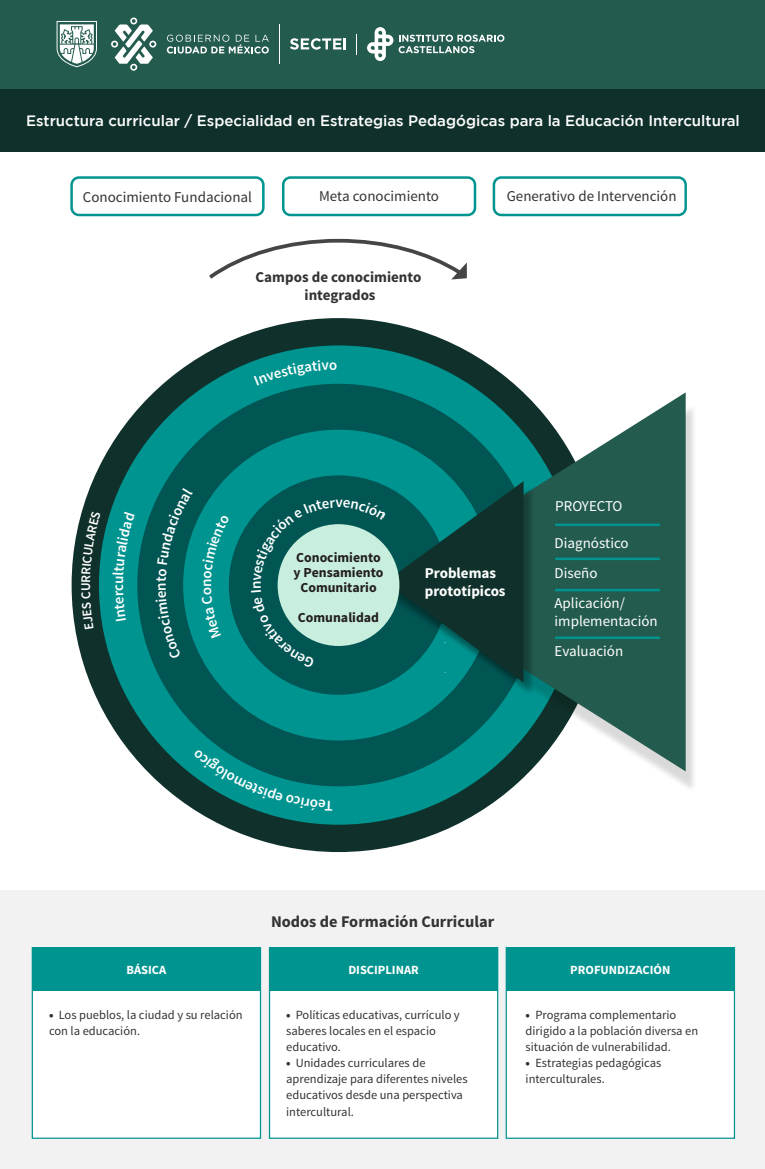
<style>
.page{position:relative;width:765px;height:1169px;background:#fff}
.page>*{position:absolute;margin:0;border:0;box-sizing:border-box;transform-origin:0 0}
.t1{font:700 16.25px "Source Sans Pro";color:#333}
.t2{font:500 15px "Gotham";color:#fff}
.t3{font:15px "Source Sans Pro";color:#333}
.t4{font:15px/30px "Source Sans Pro";color:#fff}
.t5{font:700 15px/17.5px "Source Sans Pro";color:#333;text-align:center}
.t6{font:700 15px/17.5px "Source Sans Pro";color:#fff}
.t7{font:600 15px "Source Sans Pro";color:#fff}
.t8{font:700 13.75px/15px "Source Sans Pro";color:#221e1f;text-align:center}
.t9{font:600 13.25px "Source Sans Pro";color:#fff}
.t10{font:12.5px/16.1px "Source Sans Pro";color:#333}
.t11{font:700 12.5px "Source Sans Pro";color:#fff}
.s1{font-weight:900}
</style>
<div class="page">
<div style="left:0;top:890px;width:765px;height:279px;background:#f2f2f2"></div>
<div style="left:0;top:88px;width:765px;height:63px;background:#10312b"></div>
<div style="left:0;top:0;width:765px;height:88px;background:#235b4e"></div>
<svg style="left:111px;top:18px;width:45px;height:53px"></svg>
<svg style="left:57px;top:21px;width:40px;height:46px"></svg>
<svg style="left:167px;top:35px;width:102px;height:19px"></svg>
<hr style="left:279px;top:24px;width:1px;height:40px;background:#fff">
<svg style="left:356px;top:34px;width:1px;height:21px"></svg>
<svg style="left:399px;top:35px;width:105px;height:18px"></svg>
<svg style="left:290px;top:38px;width:56px;height:12px"></svg>
<svg style="left:367px;top:27px;width:26px;height:34px"></svg>
<div style="left:269px;top:947px;width:229px;height:192px;background:#fff;border:1px solid #009490"></div>
<div style="left:506px;top:947px;width:229px;height:192px;background:#fff;border:1px solid #009490"></div>
<div style="left:32px;top:947px;width:229px;height:192px;background:#fff;border:1px solid #009490"></div>
<div style="left:270px;top:948px;width:228px;height:43px;background:#009490"></div>
<div style="left:32px;top:948px;width:229px;height:43px;background:#009490"></div>
<div style="left:506px;top:948px;width:228px;height:43px;background:#009490"></div>
<div style="left:70px;top:176px;width:195px;height:40px;border:2px solid #009490;border-radius:7px"></div>
<div style="left:282px;top:176px;width:194px;height:40px;border:2px solid #009490;border-radius:7px"></div>
<div style="left:493px;top:176px;width:194px;height:40px;border:2px solid #009490;border-radius:7px"></div>
<svg style="left:209px;top:238px;width:258px;height:42px"></svg>
<div style="left:72px;top:318px;width:533px;height:534px;background:#10312b;border-radius:50%"></div>
<div style="left:99px;top:345px;width:479px;height:480px;background:#009490;border-radius:50%"></div>
<div style="left:137px;top:384px;width:403px;height:402px;background:#015654;border-radius:50%"></div>
<div style="left:183px;top:430px;width:311px;height:310px;background:#009490;border-radius:50%"></div>
<div style="left:229px;top:475px;width:219px;height:220px;background:#015654;border-radius:50%"></div>
<img style="left:384px;top:409px;width:310px;height:386px">
<svg style="left:385px;top:392px;width:301px;height:379px;fill:#235b4e"></svg>
<img style="left:384px;top:482px;width:154px;height:217px">
<hr style="left:555px;top:523px;width:105px;height:3px;background:#009490">
<hr style="left:555px;top:558px;width:105px;height:2px;background:#009490">
<hr style="left:555px;top:589px;width:105px;height:2px;background:#009490">
<hr style="left:555px;top:636px;width:105px;height:3px;background:#009490">
<div style="left:278px;top:524px;width:121px;height:122px;background:#c8eedd;border-radius:50%"></div>
<svg style="left:194px;top:749px;width:139px;height:61px"></svg>
<svg style="left:254px;top:360px;width:83px;height:25px"></svg>
<svg style="left:157px;top:487px;width:36px;height:95px"></svg>
<svg style="left:81px;top:511px;width:20px;height:66px"></svg>
<svg style="left:251px;top:590px;width:64px;height:78px"></svg>
<svg style="left:253px;top:500px;width:82px;height:81px"></svg>
<svg style="left:343px;top:481px;width:181px;height:202px"></svg>
<p class="t2" style="left:26px;top:112px;width:715px">Estructura curricular / Especialidad en Estrategias Pedagógicas para la Educación Intercultural</p>
<p class="t3" style="left:83px;top:188px;width:171px">Conocimiento Fundacional</p>
<p class="t3" style="left:319px;top:187px;width:121px">Meta conocimiento</p>
<p class="t3" style="left:507px;top:187px;width:171px">Generativo de Intervención</p>
<p class="t5" style="left:256px;top:269px;width:167px">Campos de conocimiento integrados</p>
<p class="t9" style="left:77px;top:591px;width:10px;rotate:-90deg">U</p>
<p class="t7" style="left:246px;top:589px;width:10px;rotate:-90deg">n</p>
<p class="t7" style="left:151px;top:590px;width:10px;rotate:-90deg">n</p>
<p class="t7" style="left:335px;top:493px;width:9px">v</p>
<p class="t8" style="left:294px;top:550px;width:91px">Conocimiento y Pensamiento<br>Comunitario</p>
<p class="t8" style="left:298px;top:610px;width:83px">Comunalidad</p>
<p class="t6" style="left:425px;top:565px;width:82px">Problemas prototípicos</p>
<p class="t4" style="left:555px;top:492px;width:69px">PROYECTO</p>
<p class="t4" style="left:555px;top:528px;width:76px">Diagnóstico<br>Diseño<br>Aplicación/</p>
<p class="t4" style="left:555px;top:606px;width:105px">implementación<br>Evaluación</p>
<h1 class="t1" style="left:271px;top:911px;width:225px">Nodos de Formación Curricular</h1>
<p class="t11" style="left:127px;top:962px;width:41px">BÁSICA</p>
<p class="t11" style="left:348px;top:962px;width:72px">DISCIPLINAR</p>
<p class="t11" style="left:570px;top:962px;width:102px">PROFUNDIZACIÓN</p>
<p class="t10" style="left:49px;top:1007px;width:195px"><span class="s1">•</span> Los pueblos, la ciudad y su relación con la educación.</p>
<p class="t10" style="left:286px;top:1007px;width:175px"><span class="s1">•</span> Políticas educativas, currículo y saberes locales en el espacio educativo.</p>
<p class="t10" style="left:286px;top:1055px;width:183px"><span class="s1">•</span> Unidades curriculares de aprendizaje para diferentes niveles educativos desde una perspectiva intercultural.</p>
<p class="t10" style="left:526px;top:1007px;width:174px"><span class="s1">•</span> Programa complementario dirigido a la población diversa en situación de vulnerabilidad.</p>
<p class="t10" style="left:526px;top:1055px;width:137px"><span class="s1">•</span> Estrategias pedagógicas interculturales.</p>
</div>
